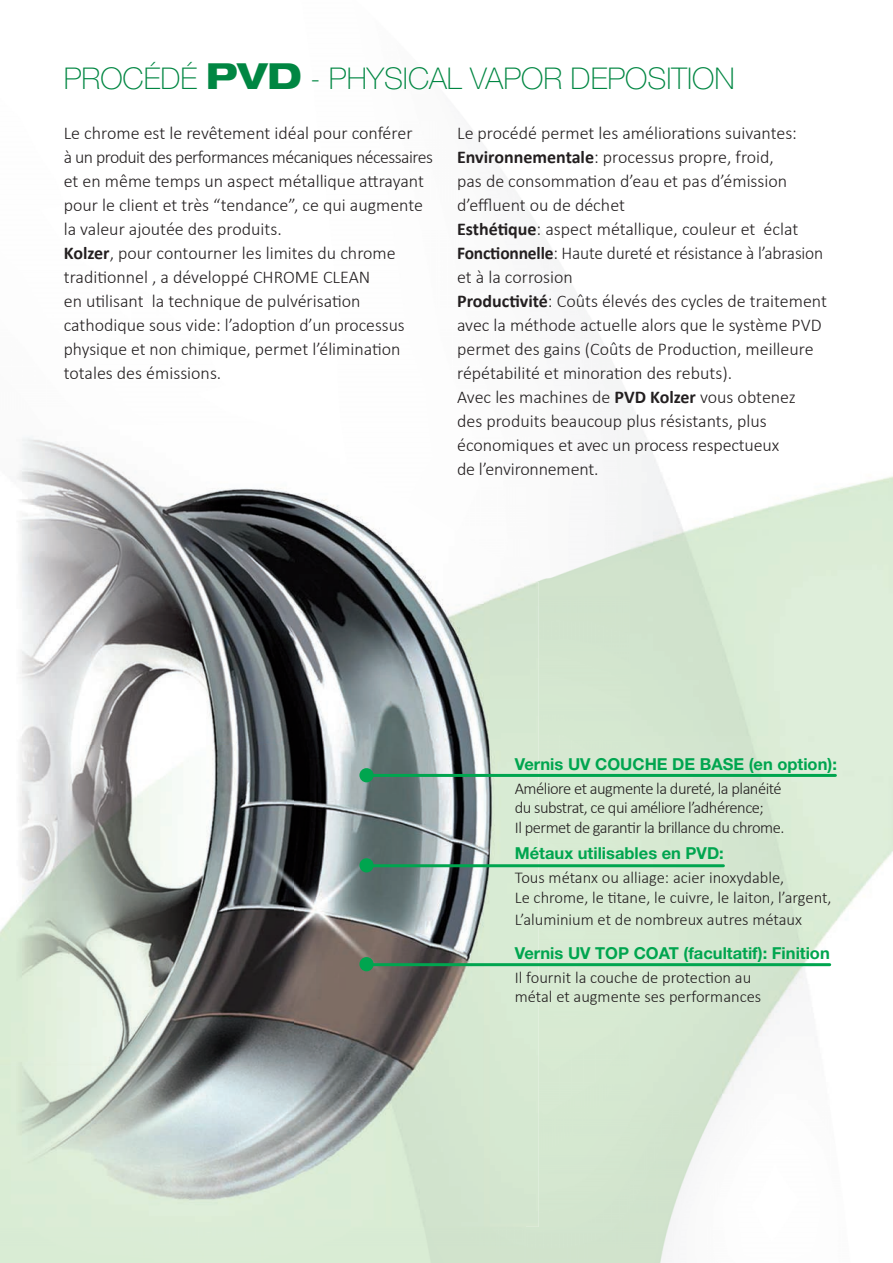
<style>
.page{position:relative;width:893px;height:1263px;background:#fff}
.page>*{position:absolute;margin:0;border:0;box-sizing:border-box;transform-origin:0 0}
.t1{font:100 30px "Helvetica Neue LT Std";color:#008642}
.t2{font:300 18px/24px "Calibri";color:#231f20}
.t3{font:300 16.5px/23.7px "Calibri";letter-spacing:-.01em;color:#231f20}
.t4{font:300 16.5px/23.7px "Calibri";letter-spacing:-.03em;color:#231f20}
.t5{font:700 16.5px/23.7px "Helvetica Neue LT Std";color:#00a54f}
.s1{font-weight:800;font-stretch:expanded;font-size:36px}
.s2{font-weight:700}
.s3{font-family:"Helvetica Neue LT Std";font-weight:700;color:#00a54f}
.s4{font-family:"Calibri";font-weight:300;color:#231f20}
</style>
<div class="page">
<img style="left:630px;top:400px;width:263px;height:863px">
<img style="left:550px;top:526px;width:81px;height:52px">
<img style="left:0;top:425px;width:293px;height:802px">
<img style="left:293px;top:493px;width:99px;height:734px">
<img style="left:392px;top:491px;width:98px;height:736px">
<img style="left:489px;top:552px;width:50px;height:675px">
<hr style="left:367px;top:774px;width:468px;height:3px;background:#00a54f">
<div style="left:359px;top:768px;width:15px;height:14px;background:#00a54f;border-radius:50%"></div>
<hr style="left:372px;top:864px;width:351px;height:3px;background:#00a54f">
<div style="left:359px;top:858px;width:15px;height:14px;background:#00a54f;border-radius:50%"></div>
<hr style="left:367px;top:963px;width:463px;height:3px;background:#00a54f">
<div style="left:359px;top:957px;width:15px;height:14px;background:#00a54f;border-radius:50%"></div>
<p class="t1" style="left:64px;top:62px;width:672px">PROCÉDÉ <span class="s1">PVD</span> - PHYSICAL VAPOR DEPOSITION</p>
<p class="t2" style="left:64px;top:120px;width:371px">Le chrome est le revêtement idéal pour conférer<br>à un produit des performances mécaniques nécessaires et en même temps un aspect métallique attrayant pour le client et très “tendance”, ce qui augmente la valeur ajoutée des produits.<br><span class="s2">Kolzer</span>, pour contourner les limites du chrome traditionnel , a développé CHROME CLEAN<br>en utilisant la technique de pulvérisation cathodique sous vide: l’adoption d’un processus physique et non chimique, permet l’élimination totales des émissions.</p>
<p class="t2" style="left:457px;top:120px;width:371px">Le procédé permet les améliorations suivantes:<br><span class="s2">Environnementale</span>: processus propre, froid,<br>pas de consommation d’eau et pas d’émission d’effluent ou de déchet<br><span class="s2">Esthétique</span>: aspect métallique, couleur et éclat <span class="s2">Fonctionnelle</span>: Haute dureté et résistance à l’abrasion et à la corrosion<br><span class="s2">Productivité</span>: Coûts élevés des cycles de traitement avec la méthode actuelle alors que le système PVD permet des gains (Coûts de Production, meilleure répétabilité et minoration des rebuts).<br>Avec les machines de <span class="s2">PVD Kolzer</span> vous obtenez<br>des produits beaucoup plus résistants, plus économiques et avec un process respectueux<br>de l’environnement.</p>
<p class="t4" style="left:515px;top:752px;width:324px"><span class="s3">Vernis UV COUCHE DE BASE (en option):<br></span>Améliore et augmente la dureté, la planéité</p>
<p class="t4" style="left:515px;top:797px;width:271px;line-height:19.5px">du substrat, ce qui améliore l’adhérence;<br>Il permet de garantir la brillance du chrome.</p>
<p class="t3" style="left:515px;top:841px;width:271px"><span class="s3">Métaux utilisables en PVD:<br></span>Tous métanx ou alliage: acier inoxydable,</p>
<p class="t3" style="left:515px;top:885px;width:318px;line-height:22.5px">Le chrome, le titane, le cuivre, le laiton, l’argent,<br>L’aluminium et de nombreux autres métaux</p>
<p class="t5" style="left:515px;top:941px;width:316px">Vernis UV TOP COAT (facultatif): Finition<br><span class="s4">Il fournit la couche de protection au</span></p>
<p class="t3" style="left:515px;top:984px;width:248px">métal et augmente ses performances</p>
</div>
